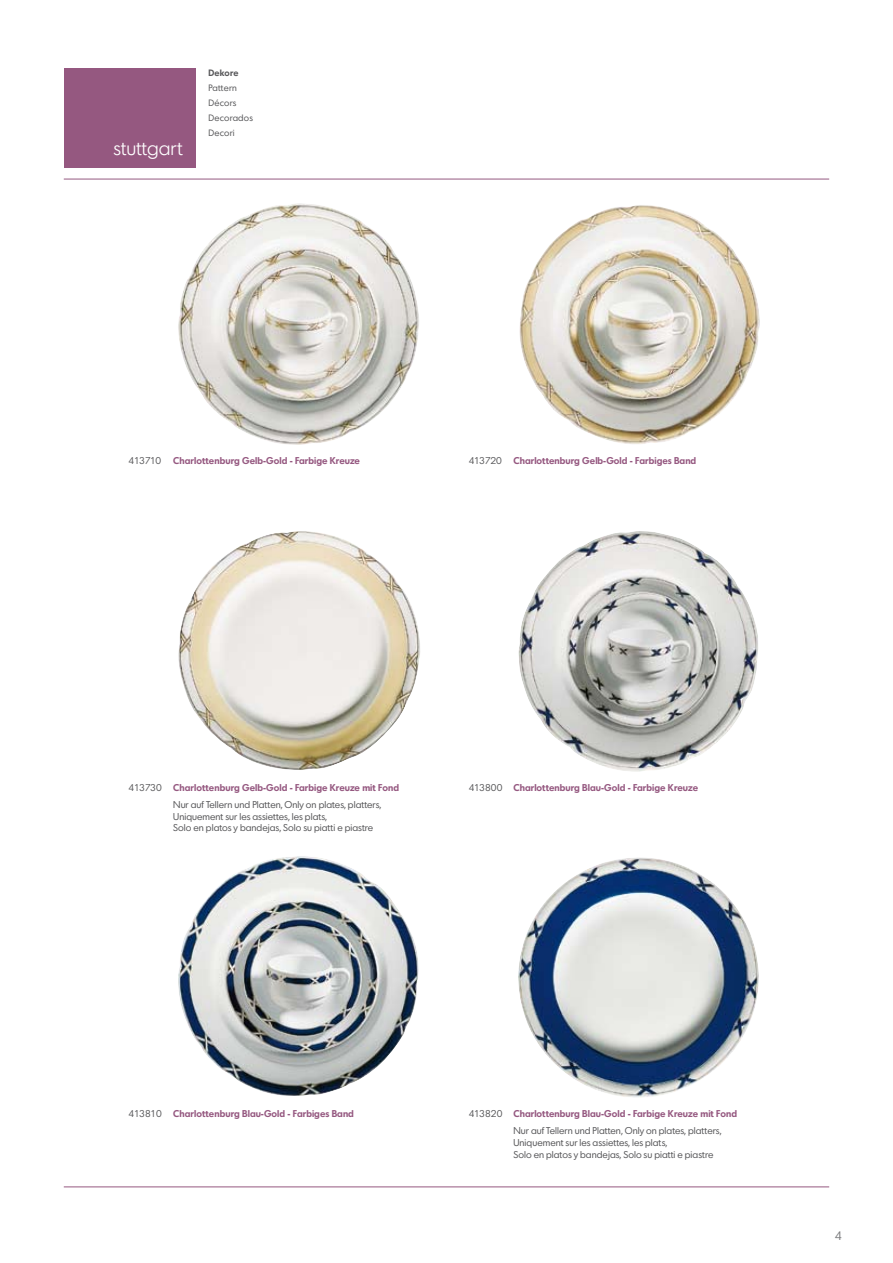
<style>
.page{position:relative;width:893px;height:1263px;background:#fff}
.page>*{position:absolute;margin:0;border:0;box-sizing:border-box;transform-origin:0 0}
.t1{font:300 19.5px "Bauscher";color:#fff}
.t2{font:9.6px/11.9px "Bauscher";letter-spacing:.005em;color:#58585a}
.t3{font:600 9.6px "Bauscher";letter-spacing:.005em;color:#955880}
.t4{font:9px/15px "Bauscher";letter-spacing:.025em;color:#58585a}
.t5{font:600 9px "Bauscher";letter-spacing:.025em;color:#58585a}
.s1{font-weight:400;color:#58585a}
.s2{font-weight:600;color:#955880}
</style>
<div class="page">
<hr style="left:64px;top:1186px;width:765px;height:1px;background:#955880">
<div style="left:64px;top:69px;width:132px;height:99px;background:#955880"></div>
<hr style="left:64px;top:179px;width:765px;height:1px;background:#955880">
<img style="left:178px;top:203px;width:241px;height:242px">
<img style="left:519px;top:205px;width:241px;height:239px">
<img style="left:178px;top:856px;width:241px;height:240px">
<img style="left:518px;top:858px;width:241px;height:240px">
<img style="left:178px;top:531px;width:242px;height:239px">
<img style="left:518px;top:531px;width:240px;height:241px">
<h1 class="t1" style="left:113px;top:136px;width:71px">stuttgart</h1>
<p class="t5" style="left:208px;top:67px;width:32px">Dekore</p>
<p class="t4" style="left:208px;top:80px;width:46px">Pattern<br>Décors<br>Decorados<br>Decori</p>
<p class="t2" style="left:129px;top:455px;width:34px">413710</p>
<p class="t3" style="left:173px;top:455px;width:188px">Charlottenburg Gelb-Gold - Farbige Kreuze</p>
<p class="t3" style="left:469px;top:455px;width:229px"><span class="s1">413720</span> Charlottenburg Gelb-Gold - Farbiges Band</p>
<p class="t3" style="left:129px;top:781px;width:272px"><span class="s1">413730</span> Charlottenburg Gelb-Gold - Farbige Kreuze mit Fond</p>
<p class="t3" style="left:469px;top:781px;width:231px"><span class="s1">413800</span> Charlottenburg Blau-Gold - Farbige Kreuze</p>
<p class="t2" style="left:173px;top:798px;width:210px">Nur auf Tellern und Platten, Only on plates, platters,<br>Uniquement sur les assiettes, les plats,<br>Solo en platos y bandejas, Solo su piatti e piastre</p>
<p class="t3" style="left:129px;top:1108px;width:227px"><span class="s1">413810</span> Charlottenburg Blau-Gold - Farbiges Band</p>
<p class="t2" style="left:513px;top:1105px;width:225px;line-height:17px;text-indent:-45px">413820 <span class="s2">Charlottenburg Blau-Gold - Farbige Kreuze mit Fond<br></span>Nur auf Tellern und Platten, Only on plates, platters,</p>
<p class="t2" style="left:513px;top:1136px;width:201px">Uniquement sur les assiettes, les plats,<br>Solo en platos y bandejas, Solo su piatti e piastre</p>
</div>
